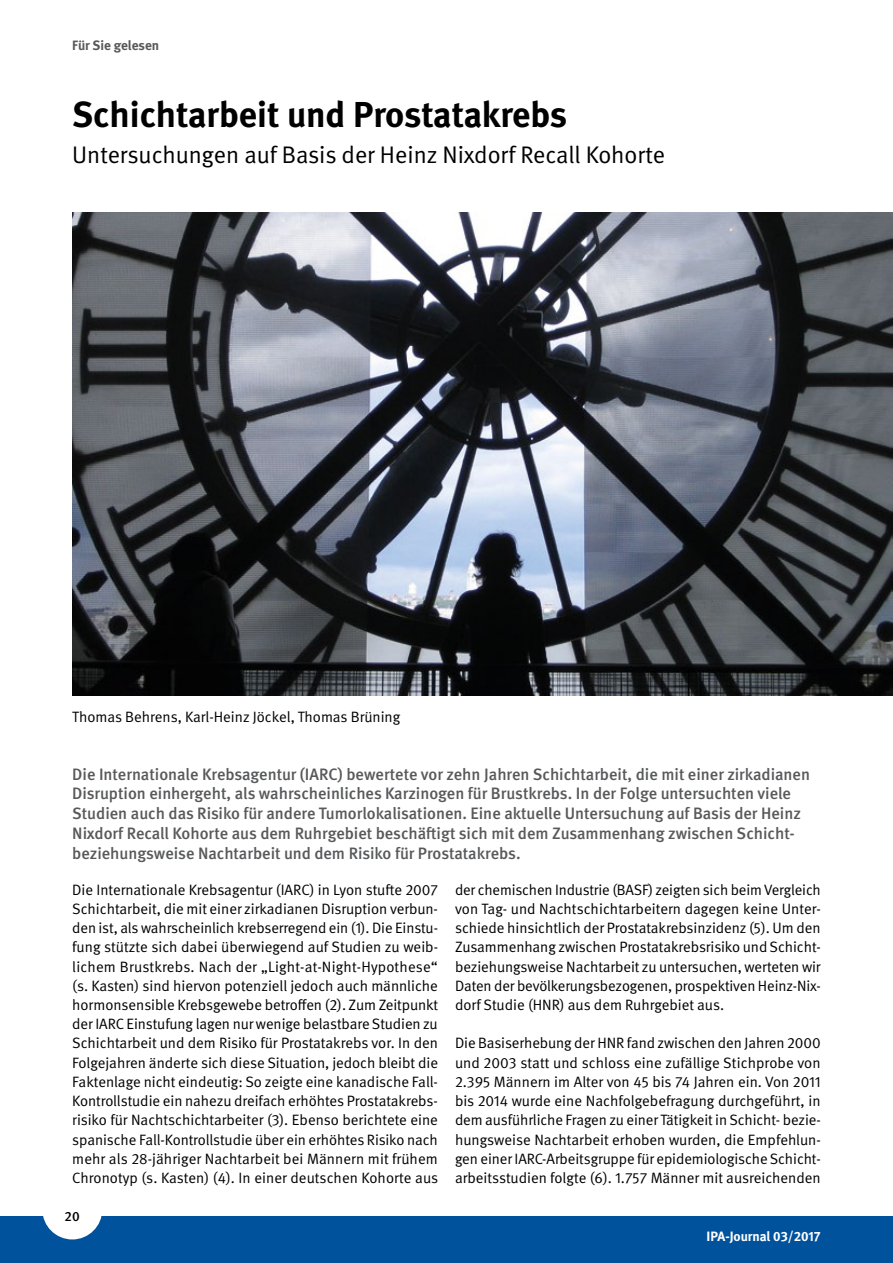
<style>
.page{position:relative;width:893px;height:1263px;background:#fff}
.page>*{position:absolute;margin:0;border:0;box-sizing:border-box;transform-origin:0 0}
.t1{font:700 36px "DGUV Meta";color:#000}
.t2{font:24px "DGUV Meta";color:#000}
.t3{font:500 16.5px/19.8px "DGUV Meta";color:#58595b}
.t4{font:15px/19.2px "DGUV Meta";color:#000;text-align:justify}
.t5{font:700 13.5px "DGUV Meta";letter-spacing:-.005em;color:#fff}
.t6{font:700 13.5px "DGUV Meta";color:#58595b}
.t7{font:500 13.5px "DGUV Meta";color:#000}
</style>
<div class="page">
<div style="left:0;top:1216px;width:893px;height:47px;background:#00529c"></div>
<img style="left:73px;top:213px;width:820px;height:483px">
<div style="left:42px;top:1179px;width:60px;height:60px;background:#fff;border-radius:50%"></div>
<p class="t6" style="left:72px;top:37px;width:88px">Für Sie gelesen</p>
<h1 class="t1" style="left:72px;top:93px;width:496px">Schichtarbeit und Prostatakrebs</h1>
<h2 class="t2" style="left:72px;top:141px;width:594px">Untersuchungen auf Basis der Heinz Nixdorf Recall Kohorte</h2>
<p class="t4" style="left:72px;top:708px;width:330px">Thomas Behrens, Karl-Heinz Jöckel, Thomas Brüning</p>
<p class="t3" style="left:72px;top:765px;width:739px">Die Internationale Krebsagentur (IARC) bewertete vor zehn Jahren Schichtarbeit, die mit einer zirkadianen Disruption einhergeht, als wahrscheinliches Karzinogen für Brustkrebs. In der Folge untersuchten viele Studien auch das Risiko für andere Tumorlokalisationen. Eine aktuelle Untersuchung auf Basis der Heinz Nixdorf Recall Kohorte aus dem Ruhrgebiet beschäftigt sich mit dem Zusammenhang zwischen Schicht&shy;beziehungsweise Nachtarbeit und dem Risiko für Prostatakrebs.</p>
<p class="t4" style="left:72px;top:880px;width:367px">Die Internationale Krebsagentur (IARC) in Lyon stufte 2007<br>Schichtarbeit, die mit einer zirkadianen Disruption verbun&shy;den ist, als wahrscheinlich krebserregend ein (1). Die Einstu&shy;fung stützte sich dabei überwiegend auf Studien zu weib&shy;lichem Brustkrebs. Nach der „Light-at-Night-Hypothese“ (s. Kasten) sind hiervon potenziell jedoch auch männliche hormonsensible Krebsgewebe betroffen (2). Zum Zeitpunkt der IARC Einstufung lagen nur wenige belastbare Studien zu Schichtarbeit und dem Risiko für Prostatakrebs vor. In den Folgejahren änderte sich diese Situation, jedoch bleibt die Faktenlage nicht eindeutig: So zeigte eine kanadische Fall-Kontrollstudie ein nahezu dreifach erhöhtes Prostatakrebs&shy;risiko für Nachtschichtarbeiter (3). Ebenso berichtete eine spanische Fall-Kontrollstudie über ein erhöhtes Risiko nach mehr als 28-jähriger Nachtarbeit bei Männern mit frühem Chronotyp (s. Kasten) (4). In einer deutschen Kohorte aus</p>
<p class="t4" style="left:455px;top:880px;width:367px">der chemischen Industrie (BASF) zeigten sich beim Vergleich von Tag- und Nachtschichtarbeitern dagegen keine Unter&shy;schiede hinsichtlich der Prostatakrebsinzidenz (5). Um den Zusammenhang zwischen Prostatakrebsrisiko und Schicht&shy;beziehungsweise Nachtarbeit zu untersuchen, werteten wir Daten der bevölkerungsbezogenen, prospektiven Heinz-Nix&shy;dorf Studie (HNR) aus dem Ruhrgebiet aus.</p>
<p class="t4" style="left:455px;top:1034px;width:367px">Die Basiserhebung der HNR fand zwischen den Jahren 2000 und 2003 statt und schloss eine zufällige Stichprobe von 2.395 Männern im Alter von 45 bis 74 Jahren ein. Von 2011 bis 2014 wurde eine Nachfolgebefragung durchgeführt, in dem ausführliche Fragen zu einer Tätigkeit in Schicht- bezie&shy;hungsweise Nachtarbeit erhoben wurden, die Empfehlun&shy;gen einer IARC-Arbeitsgruppe für epidemiologische Schicht&shy;arbeitsstudien folgte (6). 1.757 Männer mit ausreichenden</p>
<p class="t7" style="left:65px;top:1209px;width:17px">20</p>
<p class="t5" style="left:707px;top:1228px;width:116px">IPA-Journal 03/2017</p>
</div>
